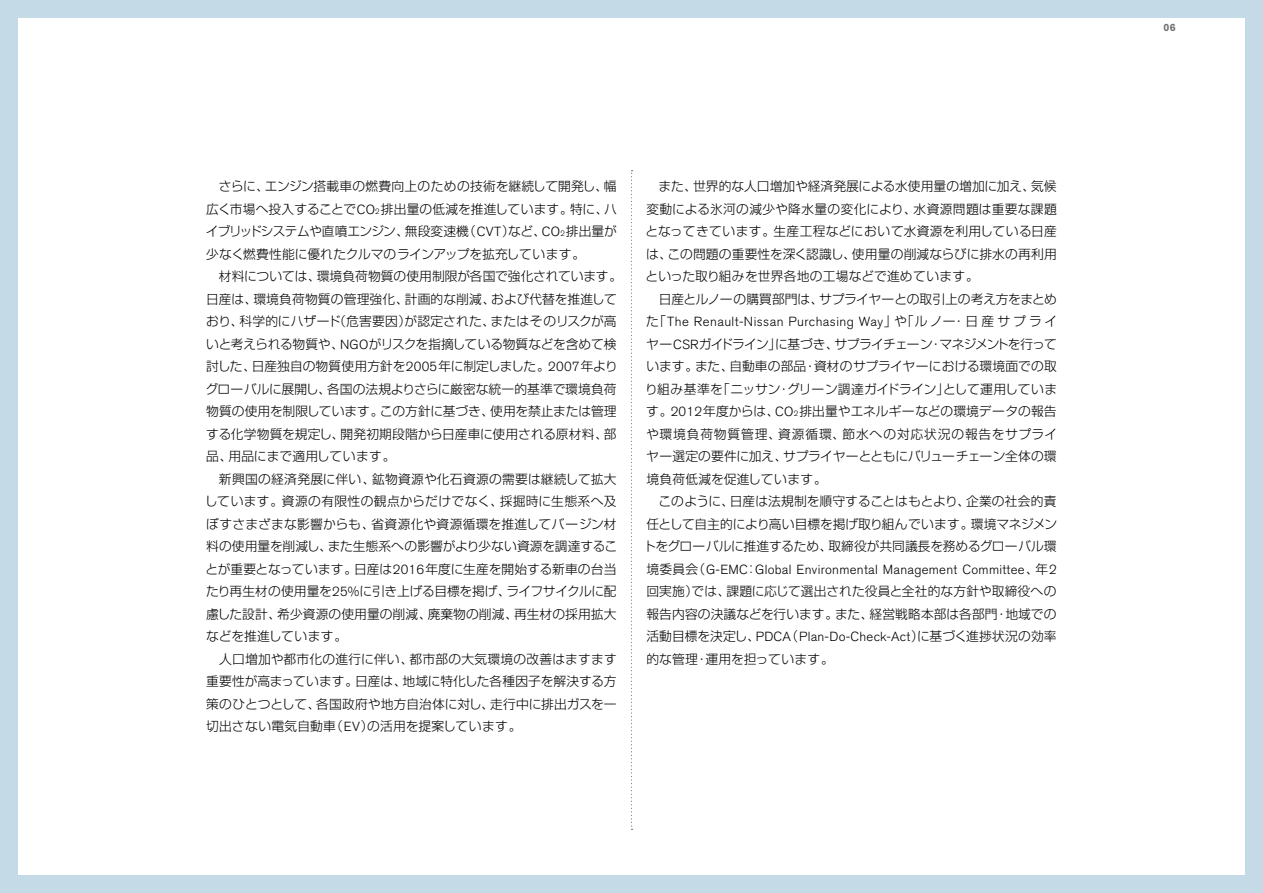
<style>
.page{position:relative;width:1263px;height:893px;background:#fff}
.page>*{position:absolute;margin:0;border:0;box-sizing:border-box;transform-origin:0 0}
.t1{font:300 13.2px "Nissan AG";letter-spacing:.02em;color:#000}
.t2{font:300 12.75px/22.5px "Shin Go Pr 5";letter-spacing:.005em;color:#000;text-align:justify}
.t3{font:300 12.75px "Shin Go Pr 5";letter-spacing:-.015em;color:#000}
.t4{font:700 10.5px "Nissan AG";color:#727171}
.s1{font-family:"Nissan AG";font-size:13.2px}
.s2{font-family:"Nissan AG";font-size:7.65px}
.s3{font-family:"Shin Go Pr 5";font-size:12.75px}
</style>
<div class="page">
<svg style="left:631px;top:170px;width:1px;height:660px"></svg>
<div style="left:0;top:0;width:17px;height:893px;background:#c4dae7"></div>
<div style="left:1246px;top:0;width:17px;height:893px;background:#c4dae7"></div>
<div style="left:0;top:0;width:1263px;height:17px;background:#c4dae7"></div>
<div style="left:0;top:876px;width:1263px;height:17px;background:#c4dae7"></div>
<p class="t2" style="left:206px;top:174px;width:412px;text-indent:13px">さらに、エンジン搭載車の燃費向上のための技術を継続して開発し、幅広く市場へ投入することで<span class="s1">CO</span><span class="s2">2</span>排出量の低減を推進しています。特に、ハイブリッドシステムや直噴エンジン、無段変速機（<span class="s1">CVT</span>）など、<span class="s1">CO</span><span class="s2">2</span>排出量が少なく燃費性能に優れたクルマのラインアップを拡充しています。</p>
<p class="t2" style="left:205px;top:264px;width:418px;text-align:left;text-indent:14px">材料については、環境負荷物質の使用制限が各国で強化されています。日産は、環境負荷物質の管理強化、計画的な削減、および代替を推進しており、科学的にハザード（危害要因）が認定された、またはそのリスクが高いと考えられる物質や、<span class="s1">NGO</span>がリスクを指摘している物質などを含めて検討した、日産独自の物質使用方針を<span class="s1">2005</span>年に制定しました。<span class="s1">2007</span>年よりグローバルに展開し、各国の法規よりさらに厳密な統一的基準で環境負荷物質の使用を制限しています。この方針に基づき、使用を禁止または管理する化学物質を規定し、開発初期段階から日産車に使用される原材料、部品、用品にまで適用しています。</p>
<p class="t2" style="left:205px;top:466px;width:414px;text-indent:14px">新興国の経済発展に伴い、鉱物資源や化石資源の需要は継続して拡大しています。資源の有限性の観点からだけでなく、採掘時に生態系へ及ぼすさまざまな影響からも、省資源化や資源循環を推進してバージン材料の使用量を削減し、また生態系への影響がより少ない資源を調達することが重要となっています。日産は<span class="s1">2016</span>年度に生産を開始する新車の台当たり再生材の使用量を<span class="s1">25%</span>に引き上げる目標を掲げ、ライフサイクルに配慮した設計、希少資源の使用量の削減、廃棄物の削減、再生材の採用拡大などを推進しています。</p>
<p class="t2" style="left:206px;top:646px;width:412px;text-indent:13px">人口増加や都市化の進行に伴い、都市部の大気環境の改善はますます重要性が高まっています。日産は、地域に特化した各種因子を解決する方策のひとつとして、各国政府や地方自治体に対し、走行中に排出ガスを一切出さない電気自動車（<span class="s1">EV</span>）の活用を提案しています。</p>
<p class="t2" style="left:646px;top:174px;width:413px;text-indent:13px">また、世界的な人口増加や経済発展による水使用量の増加に加え、気候変動による氷河の減少や降水量の変化により、水資源問題は重要な課題となってきています。生産工程などにおいて水資源を利用している日産は、この問題の重要性を深く認識し、使用量の削減ならびに排水の再利用といった取り組みを世界各地の工場などで進めています。</p>
<p class="t3" style="left:659px;top:288px;width:400px">日産とルノーの購買部門は、サプライヤーとの取引上の考え方をまとめ</p>
<p class="t1" style="left:646px;top:314px;width:412px"><span class="s3">た「</span>The Renault-Nissan Purchasing Way<span class="s3">」や「ルノー・日産サプライ</span></p>
<p class="t2" style="left:645px;top:331px;width:413px">ヤー<span class="s1">CSR</span>ガイドライン」に基づき、サプライチェーン・マネジメントを行っています。また、自動車の部品・資材のサプライヤーにおける環境面での取り組み基準を「ニッサン・グリーン調達ガイドライン」として運用しています。<span class="s1">2012</span>年度からは、<span class="s1">CO</span><span class="s2">2</span>排出量やエネルギーなどの環境データの報告や環境負荷物質管理、資源循環、節水への対応状況の報告をサプライヤー選定の要件に加え、サプライヤーとともにバリューチェーン全体の環境負荷低減を促進しています。</p>
<p class="t2" style="left:643px;top:489px;width:415px;text-indent:15px">このように、日産は法規制を順守することはもとより、企業の社会的責任として自主的により高い目標を掲げ取り組んでいます。環境マネジメントをグローバルに推進するため、取締役が共同議長を務めるグローバル環</p>
<p class="t1" style="left:646px;top:562px;width:412px"><span class="s3">境委員会（</span>G-EMC<span class="s3">：</span>Global Environmental Management Committee<span class="s3">、年</span>2</p>
<p class="t2" style="left:646px;top:579px;width:412px">回実施）では、課題に応じて選出された役員と全社的な方針や取締役への報告内容の決議などを行います。また、経営戦略本部は各部門・地域での活動目標を決定し、<span class="s1">PDCA</span>（<span class="s1">Plan-Do-Check-Act</span>）に基づく進捗状況の効率的な管理・運用を担っています。</p>
<p class="t4" style="left:1164px;top:21px;width:13px">06</p>
</div>
